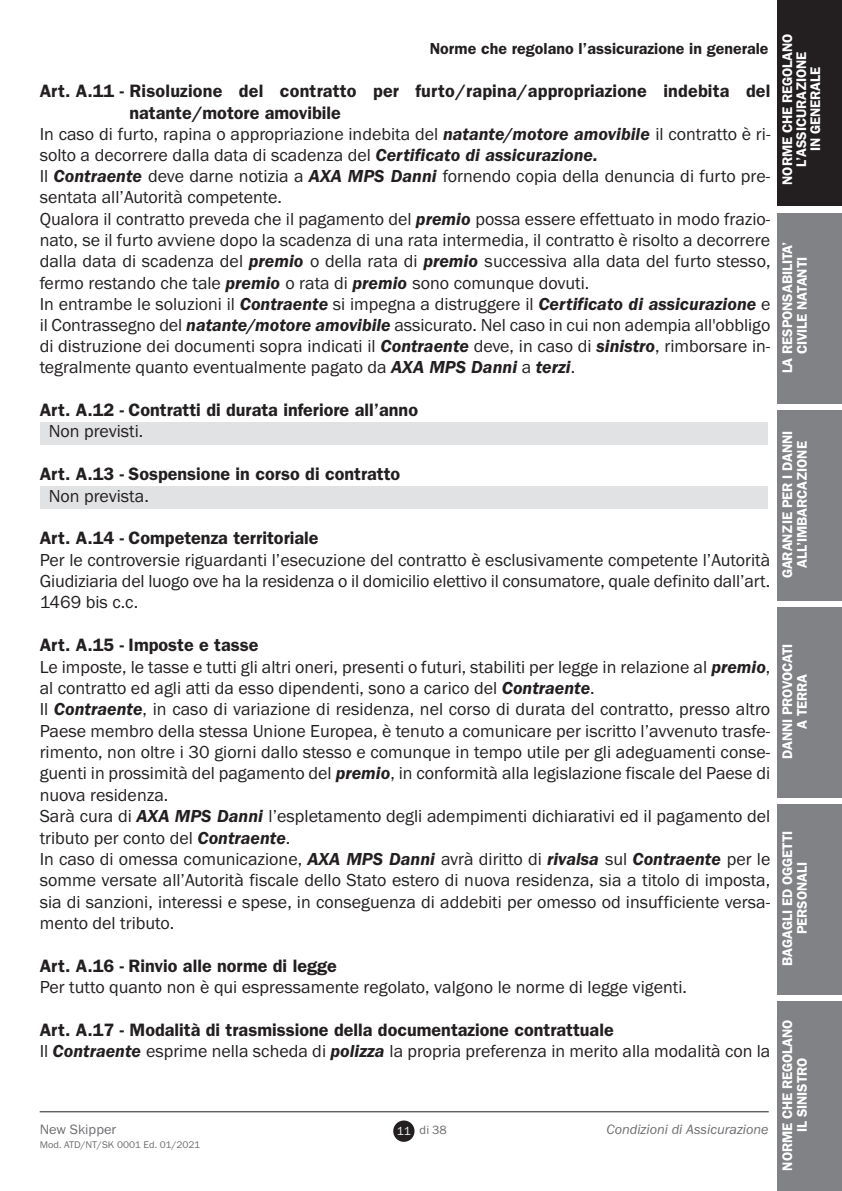
<style>
.page{position:relative;width:842px;height:1191px;background:#fff}
.page>*{position:absolute;margin:0;border:0;box-sizing:border-box;transform-origin:0 0}
.t1{font:18px/21.4px "Franklin Gothic";color:#231f20}
.t2{font:600 18px "Franklin Gothic";color:#231f20}
.t3{font:600 16px "Franklin Gothic";color:#231f20}
.t4{font:600 14px/14.8px "Franklin Gothic";letter-spacing:-.01em;color:#fff;text-align:center}
.t5{font:italic 14px "Franklin Gothic";color:#6c6d70}
.t6{font:14px "Franklin Gothic";color:#6c6d70}
.t7{font:12.4px "Franklin Gothic";color:#6c6d70}
.t8{font:10px "Franklin Gothic";letter-spacing:.005em;color:#6c6d70}
.s1{font-weight:600;font-style:italic}
.s2{font-weight:600}
.s3{font-size:12px;color:#fff}
</style>
<div class="page">
<div style="left:40px;top:422px;width:727px;height:23px;background:#e1e2e4"></div>
<div style="left:41px;top:487px;width:727px;height:22px;background:#e1e2e4"></div>
<hr style="left:40px;top:1111px;width:729px;height:1px;background:#231f20">
<div style="left:393px;top:1120px;width:21px;height:21px;background:#231f20;border-radius:50%"></div>
<div style="left:777px;top:0;width:65px;height:206px;background:#231f20"></div>
<div style="left:777px;top:213px;width:65px;height:191px;background:#808285"></div>
<div style="left:777px;top:410px;width:65px;height:190px;background:#808285"></div>
<div style="left:777px;top:607px;width:65px;height:190px;background:#808285"></div>
<div style="left:777px;top:804px;width:65px;height:190px;background:#808285"></div>
<div style="left:777px;top:1001px;width:65px;height:190px;background:#808285"></div>
<p class="t3" style="left:430px;top:43px;width:340px">Norme che regolano l’assicurazione in generale</p>
<p class="t4" style="left:781px;top:185px;width:153px;line-height:14px;rotate:-90deg">NORME CHE REGOLANO<br>L’ASSICURAZIONE<br>IN GENERALE</p>
<p class="t2" style="left:40px;top:85px;width:732px">Art. A.11 - Risoluzione del contratto per furto/rapina/appropriazione indebita del</p>
<p class="t2" style="left:129px;top:106px;width:213px">natante/motore amovibile</p>
<p class="t1" style="left:40px;top:123px;width:732px">In caso di furto, rapina o appropriazione indebita del <span class="s1">natante/motore amovibile</span> il contratto è ri-</p>
<p class="t1" style="left:40px;top:144px;width:560px">solto a decorrere dalla data di scadenza del <span class="s1">Certificato di assicurazione.</span></p>
<p class="t1" style="left:40px;top:165px;width:732px">Il <span class="s1">Contraente</span> deve darne notizia a <span class="s1">AXA MPS Danni</span> fornendo copia della denuncia di furto pre-</p>
<p class="t1" style="left:40px;top:186px;width:244px">sentata all’Autorità competente.</p>
<p class="t1" style="left:40px;top:208px;width:732px">Qualora il contratto preveda che il pagamento del <span class="s1">premio</span> possa essere effettuato in modo frazio-</p>
<p class="t1" style="left:40px;top:229px;width:732px">nato, se il furto avviene dopo la scadenza di una rata intermedia, il contratto è risolto a decorrere</p>
<p class="t1" style="left:40px;top:250px;width:732px">dalla data di scadenza del <span class="s1">premio</span> o della rata di <span class="s1">premio</span> successiva alla data del furto stesso,</p>
<p class="t1" style="left:40px;top:272px;width:551px">fermo restando che tale <span class="s1">premio</span> o rata di <span class="s1">premio</span> sono comunque dovuti.</p>
<p class="t1" style="left:40px;top:293px;width:732px">In entrambe le soluzioni il <span class="s1">Contraente</span> si impegna a distruggere il <span class="s1">Certificato di assicurazione</span> e</p>
<p class="t1" style="left:40px;top:314px;width:732px">il Contrassegno del <span class="s1">natante/motore amovibile</span> assicurato. Nel caso in cui non adempia all'obbligo</p>
<p class="t1" style="left:40px;top:335px;width:732px">di distruzione dei documenti sopra indicati il <span class="s1">Contraente</span> deve, in caso di <span class="s1">sinistro</span>, rimborsare in-</p>
<p class="t1" style="left:40px;top:356px;width:537px">tegralmente quanto eventualmente pagato da <span class="s1">AXA MPS Danni</span> a <span class="s1">terzi</span>.</p>
<p class="t2" style="left:40px;top:404px;width:380px">Art. A.12 - Contratti di durata inferiore all’anno</p>
<p class="t1" style="left:49px;top:420px;width:96px">Non previsti.</p>
<p class="t2" style="left:40px;top:468px;width:362px">Art. A.13 - Sospensione in corso di contratto</p>
<p class="t1" style="left:49px;top:484px;width:102px">Non prevista.</p>
<p class="t2" style="left:40px;top:532px;width:280px">Art. A.14 - Competenza territoriale</p>
<p class="t1" style="left:40px;top:549px;width:732px;text-align:justify">Per le controversie riguardanti l’esecuzione del contratto è esclusivamente competente l’Autorità Giudiziaria del luogo ove ha la residenza o il domicilio elettivo il consumatore, quale definito dall’art.<br>1469 bis c.c.</p>
<p class="t1" style="left:40px;top:634px;width:732px"><span class="s2">Art. A.15 - Imposte e tasse<br></span>Le imposte, le tasse e tutti gli altri oneri, presenti o futuri, stabiliti per legge in relazione al <span class="s1">premio</span>, al contratto ed agli atti da esso dipendenti, sono a carico del <span class="s1">Contraente</span>.<br>Il <span class="s1">Contraente</span>, in caso di variazione di residenza, nel corso di durata del contratto, presso altro Paese membro della stessa Unione Europea, è tenuto a comunicare per iscritto l’avvenuto trasfe&shy;rimento, non oltre i 30 giorni dallo stesso e comunque in tempo utile per gli adeguamenti conse&shy;guenti in prossimità del pagamento del <span class="s1">premio</span>, in conformità alla legislazione fiscale del Paese di nuova residenza.<br>Sarà cura di <span class="s1">AXA MPS Danni</span> l’espletamento degli adempimenti dichiarativi ed il pagamento del tributo per conto del <span class="s1">Contraente</span>.<br>In caso di omessa comunicazione, <span class="s1">AXA MPS Danni</span> avrà diritto di <span class="s1">rivalsa</span> sul <span class="s1">Contraente</span> per le somme versate all’Autorità fiscale dello Stato estero di nuova residenza, sia a titolo di imposta, sia di sanzioni, interessi e spese, in conseguenza di addebiti per omesso od insufficiente versa&shy;mento del tributo.</p>
<p class="t2" style="left:40px;top:959px;width:299px">Art. A.16 - Rinvio alle norme di legge</p>
<p class="t1" style="left:40px;top:976px;width:649px">Per tutto quanto non è qui espressamente regolato, valgono le norme di legge vigenti.</p>
<p class="t1" style="left:40px;top:1019px;width:732px"><span class="s2">Art. A.17 - Modalità di trasmissione della documentazione contrattuale<br></span>Il <span class="s1">Contraente</span> esprime nella scheda di <span class="s1">polizza</span> la propria preferenza in merito alla modalità con la</p>
<p class="t4" style="left:781px;top:373px;width:133px;rotate:-90deg">LA RESPONSABILITA’<br>CIVILE NATANTI</p>
<p class="t4" style="left:781px;top:578px;width:149px;rotate:-90deg">GARANZIE PER I DANNI<br>ALL’IMBARCAZIONE</p>
<p class="t4" style="left:781px;top:759px;width:117px;rotate:-90deg">DANNI PROVOCATI<br>A TERRA</p>
<p class="t4" style="left:781px;top:965px;width:136px;rotate:-90deg">BAGAGLI ED OGGETTI<br>PERSONALI</p>
<p class="t4" style="left:781px;top:1170px;width:153px;rotate:-90deg">NORME CHE REGOLANO<br>IL SINISTRO</p>
<p class="t6" style="left:40px;top:1120px;width:78px">New Skipper</p>
<p class="t5" style="left:606px;top:1120px;width:164px">Condizioni di Assicurazione</p>
<p class="t8" style="left:40px;top:1138px;width:162px">Mod. ATD/NT/SK 0001 Ed. 01/2021</p>
<p class="t7" style="left:397px;top:1122px;width:51px"><span class="s3">11</span> di 38</p>
</div>
